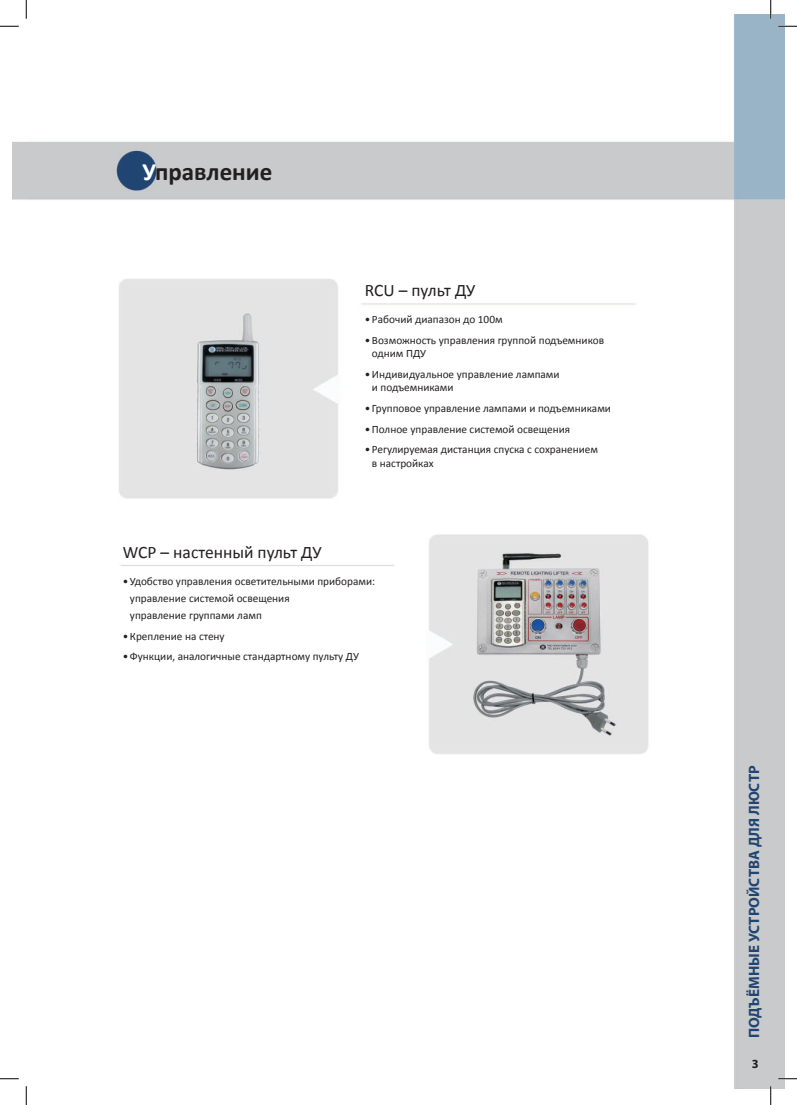
<style>
.page{position:relative;width:797px;height:1105px;background:#fff}
.page>*{position:absolute;margin:0;border:0;box-sizing:border-box;transform-origin:0 0}
.t1{font:700 25px "Calibri";color:#231f20}
.t2{font:17.5px "Calibri";color:#231f20}
.t3{font:700 15px "Myriad Pro";color:#214572}
.t4{font:700 12.5px "Myriad Pro";color:#231f20}
.t5{font:11.25px/13.5px "Calibri";color:#231f20}
.s1{color:#fff}
</style>
<div class="page">
<img style="left:12px;top:15px;width:773px;height:1073px">
<svg style="left:0;top:25px;width:19px;height:2px"></svg>
<svg style="left:778px;top:25px;width:19px;height:2px"></svg>
<svg style="left:0;top:1078px;width:19px;height:1px"></svg>
<svg style="left:778px;top:1078px;width:19px;height:1px"></svg>
<svg style="left:25px;top:0;width:2px;height:19px"></svg>
<svg style="left:25px;top:1086px;width:2px;height:19px"></svg>
<svg style="left:770px;top:0;width:1px;height:19px"></svg>
<svg style="left:770px;top:1086px;width:1px;height:19px"></svg>
<h1 class="t1" style="left:142px;top:155px;width:131px"><span class="s1">У</span>правление</h1>
<h2 class="t2" style="left:365px;top:279px;width:112px">RCU – пульт ДУ</h2>
<p class="t5" style="left:365px;top:313px;width:139px">• Рабочий диапазон до 100м</p>
<p class="t5" style="left:372px;top:333px;width:234px;text-indent:-7px">•Возможность управления группой подъемников одним ПДУ</p>
<p class="t5" style="left:372px;top:367px;width:189px;text-indent:-7px">•Индивидуальное управление лампами и подъемниками</p>
<p class="t5" style="left:365px;top:401px;width:248px">• Групповое управление лампами и подъемниками</p>
<p class="t5" style="left:365px;top:422px;width:207px">•Полное управление системой освещения</p>
<p class="t5" style="left:372px;top:443px;width:228px;text-indent:-7px">• Регулируемая дистанция спуска с сохранением в настройках</p>
<h2 class="t2" style="left:123px;top:541px;width:200px">WCP – настенный пульт ДУ</h2>
<p class="t5" style="left:130px;top:573px;width:247px;line-height:17px;text-indent:-7px">• Удобство управления осветительными приборами: управление системой освещения<br>управление группами ламп</p>
<p class="t5" style="left:123px;top:629px;width:103px">•Крепление на стену</p>
<p class="t5" style="left:123px;top:650px;width:238px">•Функции, аналогичные стандартному пульту ДУ</p>
<h3 class="t3" style="left:745px;top:1038px;width:274px;rotate:-90deg">ПОДЪЁМНЫЕ УСТРОЙСТВА ДЛЯ ЛЮСТР</h3>
<p class="t4" style="left:751px;top:1057px;width:8px">3</p>
</div>
